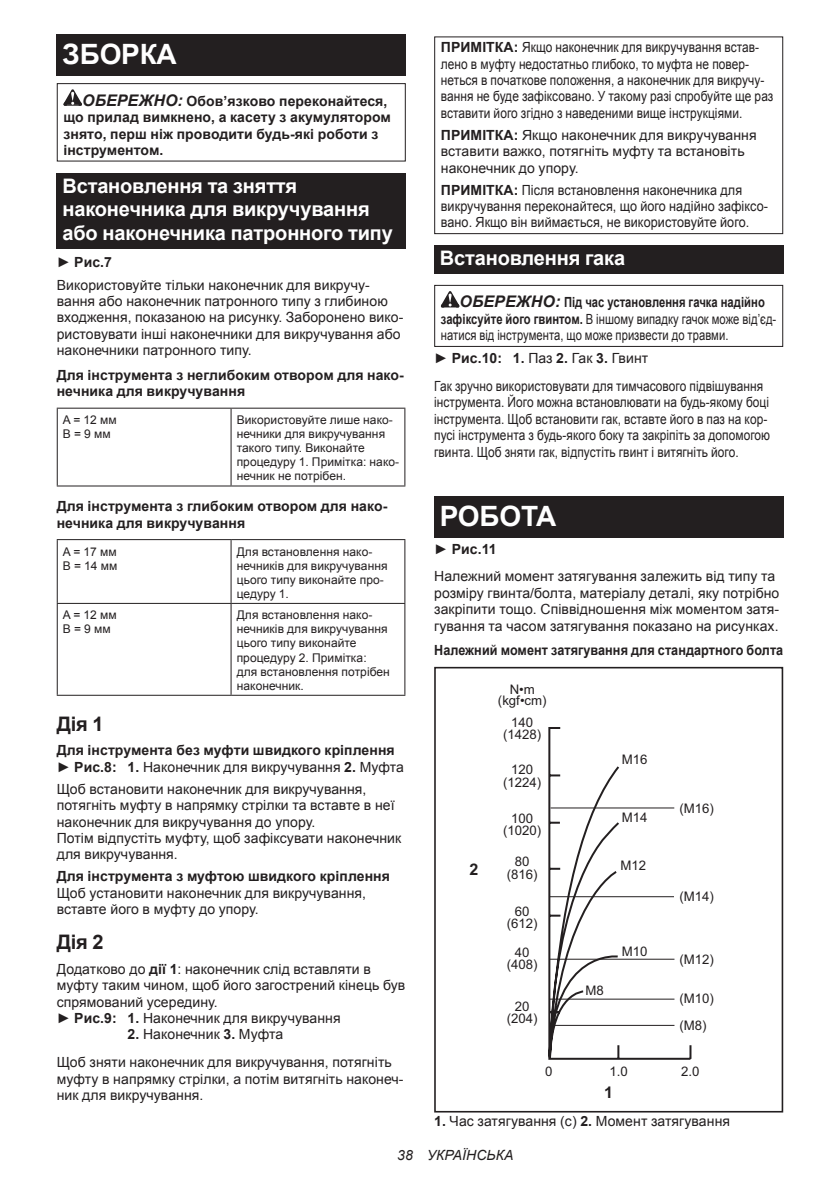
<style>
.page{position:relative;width:840px;height:1191px;background:#fff}
.page>*{position:absolute;margin:0;border:0;box-sizing:border-box;transform-origin:0 0}
.t1{font:700 28px "Arial";letter-spacing:-.01em;color:#fff}
.t2{font:700 20px/23.4px "Arial";letter-spacing:-.01em;color:#fff}
.t3{font:700 20px "Arial";letter-spacing:-.01em;color:#231f20}
.t4{font:700 16px "Arial";color:#231f20}
.t5{font:14px/16.4px "Arial";letter-spacing:.005em;color:#231f20}
.t6{font:14px/16.4px "Arial";letter-spacing:.005em;color:#231f20;scale:.85 1}
.t7{font:700 14px/16.4px "Arial";letter-spacing:.005em;color:#231f20}
.t8{font:14px/16.4px "Arial";letter-spacing:.005em;color:#231f20;scale:.8 1}
.t9{font:14px/16.4px "Arial";letter-spacing:.005em;color:#231f20;scale:.9 1}
.t10{font:700 14px "Arial";letter-spacing:.005em;color:#231f20;scale:.9 1}
.t11{font:italic 14px "Arial";letter-spacing:.005em;color:#231f20}
.t12{font:13.2px/12.2px "Arial";color:#231f20;text-align:center}
.t13{font:12px/14px "Arial";letter-spacing:.005em;color:#231f20}
.s1{font-style:italic;font-size:16px}
.s2{font-weight:700}
.s3{font-weight:400}
.s4{font-weight:700;font-style:italic;font-size:16px}
</style>
<div class="page">
<div style="left:57px;top:34px;width:348px;height:41px;background:#231f20"></div>
<svg style="left:63px;top:89px;width:19px;height:17px"></svg>
<div style="left:57px;top:83px;width:348px;height:79px;border:1px solid #231f20"></div>
<div style="left:57px;top:173px;width:348px;height:75px;background:#231f20"></div>
<hr style="left:57px;top:408px;width:174px;height:1px;background:#231f20">
<hr style="left:57px;top:409px;width:1px;height:76px;background:#231f20">
<hr style="left:231px;top:408px;width:174px;height:1px;background:#231f20">
<hr style="left:230px;top:409px;width:1px;height:76px;background:#231f20">
<hr style="left:404px;top:409px;width:1px;height:76px;background:#231f20">
<hr style="left:57px;top:485px;width:174px;height:1px;background:#231f20">
<hr style="left:231px;top:485px;width:174px;height:1px;background:#231f20">
<hr style="left:57px;top:539px;width:174px;height:1px;background:#231f20">
<hr style="left:57px;top:540px;width:1px;height:63px;background:#231f20">
<hr style="left:231px;top:539px;width:174px;height:1px;background:#231f20">
<hr style="left:230px;top:540px;width:1px;height:63px;background:#231f20">
<hr style="left:404px;top:540px;width:1px;height:63px;background:#231f20">
<hr style="left:57px;top:603px;width:174px;height:1px;background:#231f20">
<hr style="left:57px;top:604px;width:1px;height:91px;background:#231f20">
<hr style="left:231px;top:603px;width:174px;height:1px;background:#231f20">
<hr style="left:230px;top:604px;width:1px;height:91px;background:#231f20">
<hr style="left:404px;top:604px;width:1px;height:91px;background:#231f20">
<hr style="left:57px;top:695px;width:174px;height:1px;background:#231f20">
<hr style="left:231px;top:695px;width:174px;height:1px;background:#231f20">
<div style="left:434px;top:36px;width:348px;height:198px;border:1px solid #231f20"></div>
<div style="left:434px;top:245px;width:348px;height:29px;background:#231f20"></div>
<svg style="left:440px;top:291px;width:19px;height:16px"></svg>
<div style="left:434px;top:285px;width:348px;height:62px;border:1px solid #231f20"></div>
<div style="left:434px;top:496px;width:348px;height:41px;background:#231f20"></div>
<div style="left:434px;top:667px;width:348px;height:445px;border:2px solid #231f20"></div>
<svg style="left:548px;top:727px;width:144px;height:333px"></svg>
<hr style="left:550px;top:807px;width:124px;height:1px;background:#231f20">
<hr style="left:549px;top:896px;width:124px;height:1px;background:#231f20">
<hr style="left:549px;top:958px;width:125px;height:1px;background:#231f20">
<hr style="left:549px;top:998px;width:125px;height:1px;background:#231f20">
<hr style="left:549px;top:1025px;width:125px;height:1px;background:#231f20">
<h1 class="t1" style="left:62px;top:35px;width:116px">ЗБОРКА</h1>
<p class="t7" style="left:63px;top:93px;width:329px;text-indent:19px"><span class="s1">ОБЕРЕЖНО:</span> Обов’язково переконайтеся, що прилад вимкнено, а касету з акумулятором знято, перш ніж проводити будь-які роботи з інструментом.</p>
<h2 class="t2" style="left:62px;top:175px;width:332px">Встановлення та зняття наконечника для викручування або наконечника патронного типу</h2>
<p class="t5" style="left:57px;top:252px;width:314px;line-height:22px">► <span class="s2">Рис.7<br></span>Використовуйте тільки наконечник для викручу-</p>
<p class="t5" style="left:57px;top:293px;width:348px">вання або наконечник патронного типу з глибиною входження, показаною на рисунку. Заборонено вико&shy;ристовувати інші наконечники для викручування або наконечники патронного типу.</p>
<p class="t7" style="left:57px;top:367px;width:348px">Для інструмента з неглибоким отвором для нако&shy;нечника для викручування</p>
<p class="t13" style="left:63px;top:413px;width:55px">A = 12 мм<br>B = 9 мм</p>
<p class="t13" style="left:236px;top:413px;width:164px">Використовуйте лише нако&shy;нечники для викручування такого типу. Виконайте процедуру 1. Примітка: нако&shy;нечник не потрібен.</p>
<p class="t7" style="left:57px;top:499px;width:332px">Для інструмента з глибоким отвором для нако&shy;нечника для викручування</p>
<p class="t13" style="left:63px;top:544px;width:56px">A = 17 мм<br>B = 14 мм</p>
<p class="t13" style="left:236px;top:544px;width:152px">Для встановлення нако&shy;нечників для викручування цього типу виконайте про&shy;цедуру 1.</p>
<p class="t13" style="left:63px;top:608px;width:55px">A = 12 мм<br>B = 9 мм</p>
<p class="t13" style="left:236px;top:608px;width:155px">Для встановлення нако&shy;нечників для викручування цього типу виконайте процедуру 2. Примітка: для встановлення потрібен наконечник.</p>
<h2 class="t3" style="left:57px;top:710px;width:48px">Дія 1</h2>
<p class="t7" style="left:57px;top:742px;width:348px">Для інструмента без муфти швидкого кріплення <span class="s3">►</span> Рис.8: 1. <span class="s3">Наконечник для викручування</span> 2. <span class="s3">Муфта</span></p>
<p class="t5" style="left:57px;top:781px;width:346px">Щоб встановити наконечник для викручування, потягніть муфту в напрямку стрілки та вставте в неї наконечник для викручування до упору.<br>Потім відпустіть муфту, щоб зафіксувати наконечник для викручування.</p>
<p class="t7" style="left:57px;top:868px;width:334px">Для інструмента з муфтою швидкого кріплення</p>
<p class="t5" style="left:57px;top:885px;width:310px">Щоб установити наконечник для викручування, вставте його в муфту до упору.</p>
<h2 class="t3" style="left:57px;top:928px;width:48px">Дія 2</h2>
<p class="t5" style="left:57px;top:961px;width:350px">Додатково до <span class="s2">дії 1</span>: наконечник слід вставляти в муфту таким чином, щоб його загострений кінець був спрямований усередину.<br>► <span class="s2">Рис.9: 1.</span> Наконечник для викручування</p>
<p class="t5" style="left:57px;top:1020px;width:336px;line-height:27.8px;text-indent:71px"><span class="s2">2.</span> Наконечник <span class="s2">3.</span> Муфта<br>Щоб зняти наконечник для викручування, потягніть</p>
<p class="t5" style="left:57px;top:1070px;width:348px">муфту в напрямку стрілки, а потім витягніть наконеч&shy;ник для викручування.</p>
<p class="t6" style="left:440px;top:39px;width:392px"><span class="s2">ПРИМІТКА:</span> Якщо наконечник для викручування встав&shy;лено в муфту недостатньо глибоко, то муфта не повер&shy;неться в початкове положення, а наконечник для викручу&shy;вання не буде зафіксовано. У такому разі спробуйте ще раз вставити його згідно з наведеними вище інструкціями.</p>
<p class="t5" style="left:440px;top:127px;width:317px"><span class="s2">ПРИМІТКА:</span> Якщо наконечник для викручування вставити важко, потягніть муфту та встановіть наконечник до упору.</p>
<p class="t9" style="left:440px;top:182px;width:364px"><span class="s2">ПРИМІТКА:</span> Після встановлення наконечника для викручування переконайтеся, що його надійно зафіксо&shy;вано. Якщо він виймається, не використовуйте його.</p>
<h2 class="t2" style="left:439px;top:247px;width:187px">Встановлення гака</h2>
<p class="t8" style="left:440px;top:294px;width:420px;text-indent:19px"><span class="s4">ОБЕРЕЖНО:</span> <span class="s2">Під час установлення гачка надійно зафіксуйте його гвинтом.</span> В іншому випадку гачок може від’єд&shy;натися від інструмента, що може призвести до травми.</p>
<p class="t5" style="left:434px;top:345px;width:330px;line-height:27.8px">► <span class="s2">Рис.10: 1.</span> Паз <span class="s2">2.</span> Гак <span class="s2">3.</span> Гвинт<br>Гак зручно використовувати для тимчасового підвішування</p>
<p class="t6" style="left:434px;top:394px;width:396px">інструмента. Його можна встановлювати на будь-якому боці інструмента. Щоб встановити гак, вставте його в паз на кор&shy;пусі інструмента з будь-якого боку та закріпіть за допомогою гвинта. Щоб зняти гак, відпустіть гвинт і витягніть його.</p>
<h1 class="t1" style="left:439px;top:497px;width:118px">РОБОТА</h1>
<p class="t5" style="left:434px;top:535px;width:342px;line-height:27.8px">► <span class="s2">Рис.11<br></span>Належний момент затягування залежить від типу та</p>
<p class="t5" style="left:434px;top:585px;width:346px;text-align:justify">розміру гвинта/болта, матеріалу деталі, яку потрібно закріпити тощо. Співвідношення між моментом затя&shy;гування та часом затягування показано на рисунках.</p>
<p class="t10" style="left:434px;top:641px;width:389px">Належний момент затягування для стандартного болта</p>
<p class="t4" style="left:469px;top:858px;width:10px">2</p>
<p class="t12" style="left:497px;top:684px;width:50px;line-height:10.6px">N•m (kgf•cm)</p>
<p class="t12" style="left:503px;top:728px;width:40px">(1428)</p>
<p class="t12" style="left:503px;top:763px;width:40px;line-height:13px">120 (1224)</p>
<p class="t12" style="left:503px;top:812px;width:40px">100 (1020)</p>
<p class="t12" style="left:506px;top:855px;width:32px">80 (816)</p>
<p class="t12" style="left:506px;top:905px;width:32px">60 (612)</p>
<p class="t12" style="left:506px;top:946px;width:32px">40 (408)</p>
<p class="t12" style="left:506px;top:1000px;width:32px">20 (204)</p>
<p class="t12" style="left:511px;top:716px;width:24px">140</p>
<p class="t12" style="left:621px;top:753px;width:27px">M16</p>
<p class="t12" style="left:621px;top:811px;width:27px">M14</p>
<p class="t12" style="left:620px;top:859px;width:27px">M12</p>
<p class="t12" style="left:585px;top:984px;width:20px">M8</p>
<p class="t12" style="left:621px;top:945px;width:27px">M10</p>
<p class="t12" style="left:679px;top:802px;width:36px">(M16)</p>
<p class="t12" style="left:679px;top:890px;width:36px">(M14)</p>
<p class="t12" style="left:679px;top:953px;width:36px">(M12)</p>
<p class="t12" style="left:679px;top:984px;width:36px;line-height:27.2px;text-align:left">(M10) (M8)</p>
<p class="t12" style="left:545px;top:1065px;width:9px">0</p>
<p class="t12" style="left:609px;top:1065px;width:20px">1.0</p>
<p class="t12" style="left:680px;top:1065px;width:20px">2.0</p>
<p class="t5" style="left:434px;top:1113px;width:297px"><span class="s2">1.</span> Час затягування (с) <span class="s2">2.</span> Момент затягування</p>
<p class="t4" style="left:603px;top:1081px;width:10px">1</p>
<p class="t11" style="left:397px;top:1146px;width:118px">38 УКРАЇНСЬКА</p>
</div>
